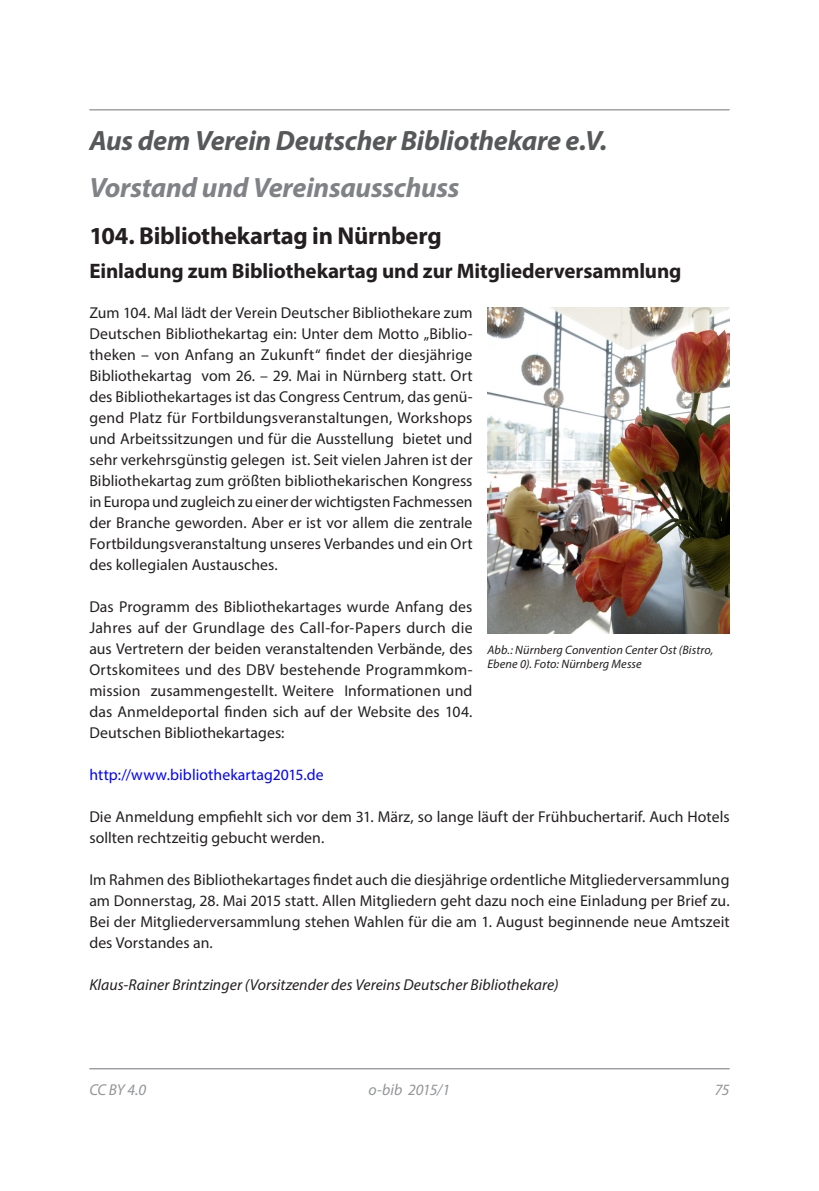
<style>
.page{position:relative;width:819px;height:1191px;background:#fff}
.page>*{position:absolute;margin:0;border:0;box-sizing:border-box;transform-origin:0 0}
.t1{font:italic 700 28px "Myriad Pro";letter-spacing:-.01em;color:#57585a}
.t2{font:italic 700 28px "Myriad Pro";letter-spacing:-.01em;color:#808285}
.t3{font:700 24.5px "Myriad Pro";letter-spacing:-.01em;color:#231f20}
.t4{font:700 21px "Myriad Pro";letter-spacing:-.005em;color:#231f20}
.t5{font:15.75px/21px "Myriad Pro";letter-spacing:.005em;color:#231f20;text-align:justify}
.t6{font:italic 15.75px "Myriad Pro";letter-spacing:.005em;color:#231f20}
.t7{font:15.75px "Myriad Pro";letter-spacing:.005em;color:#00f}
.t8{font:italic 15.75px "Myriad Pro";letter-spacing:-.03em;color:#939598}
.t9{font:italic 12.25px/14px "Myriad Pro";letter-spacing:.01em;color:#231f20}
</style>
<div class="page">
<hr style="left:89px;top:109px;width:640px;height:1px;background:#939598">
<hr style="left:89px;top:1068px;width:640px;height:1px;background:#939598">
<img style="left:487px;top:308px;width:242px;height:325px">
<h1 class="t1" style="left:89px;top:122px;width:519px">Aus dem Verein Deutscher Bibliothekare e.V.</h1>
<h1 class="t2" style="left:89px;top:169px;width:371px">Vorstand und Vereinsausschuss</h1>
<h2 class="t3" style="left:89px;top:220px;width:354px">104. Bibliothekartag in Nürnberg</h2>
<h3 class="t4" style="left:89px;top:258px;width:593px">Einladung zum Bibliothekartag und zur Mitgliederversammlung</h3>
<p class="t5" style="left:89px;top:302px;width:385px">Zum 104. Mal lädt der Verein Deutscher Bibliothekare zum Deutschen Bibliothekartag ein: Unter dem Motto „Biblio&shy;theken – von Anfang an Zukunft“ findet der diesjährige Bibliothekartag vom 26. – 29. Mai in Nürnberg statt. Ort des Bibliothekartages ist das Congress Centrum, das genü&shy;gend Platz für Fortbildungsveranstaltungen, Workshops und Arbeitssitzungen und für die Ausstellung bietet und sehr verkehrsgünstig gelegen ist. Seit vielen Jahren ist der Bibliothekartag zum größten bibliothekarischen Kongress in Europa und zugleich zu einer der wichtigsten Fachmessen der Branche geworden. Aber er ist vor allem die zentrale Fortbildungsveranstaltung unseres Verbandes und ein Ort des kollegialen Austausches.</p>
<p class="t5" style="left:89px;top:596px;width:385px">Das Programm des Bibliothekartages wurde Anfang des Jahres auf der Grundlage des Call-for-Papers durch die aus Vertretern der beiden veranstaltenden Verbände, des Ortskomitees und des DBV bestehende Programmkom&shy;mission zusammengestellt. Weitere Informationen und das Anmeldeportal finden sich auf der Website des 104.<br>Deutschen Bibliothekartages:</p>
<p class="t7" style="left:89px;top:765px;width:236px">http://www.bibliothekartag2015.de</p>
<p class="t5" style="left:89px;top:806px;width:641px">Die Anmeldung empfiehlt sich vor dem 31. März, so lange läuft der Frühbuchertarif. Auch Hotels sollten rechtzeitig gebucht werden.</p>
<p class="t5" style="left:89px;top:869px;width:641px">Im Rahmen des Bibliothekartages findet auch die diesjährige ordentliche Mitgliederversammlung am Donnerstag, 28. Mai 2015 statt. Allen Mitgliedern geht dazu noch eine Einladung per Brief zu.<br>Bei der Mitgliederversammlung stehen Wahlen für die am 1. August beginnende neue Amtszeit des Vorstandes an.</p>
<p class="t6" style="left:89px;top:975px;width:470px">Klaus-Rainer Brintzinger (Vorsitzender des Vereins Deutscher Bibliothekare)</p>
<p class="t9" style="left:487px;top:642px;width:227px">Abb.: Nürnberg Convention Center Ost (Bistro,<br>Ebene 0). Foto: Nürnberg Messe</p>
<p class="t8" style="left:89px;top:1080px;width:58px">CC BY 4.0</p>
<p class="t8" style="left:368px;top:1080px;width:83px">o-bib 2015/1</p>
<p class="t8" style="left:714px;top:1080px;width:16px">75</p>
</div>
